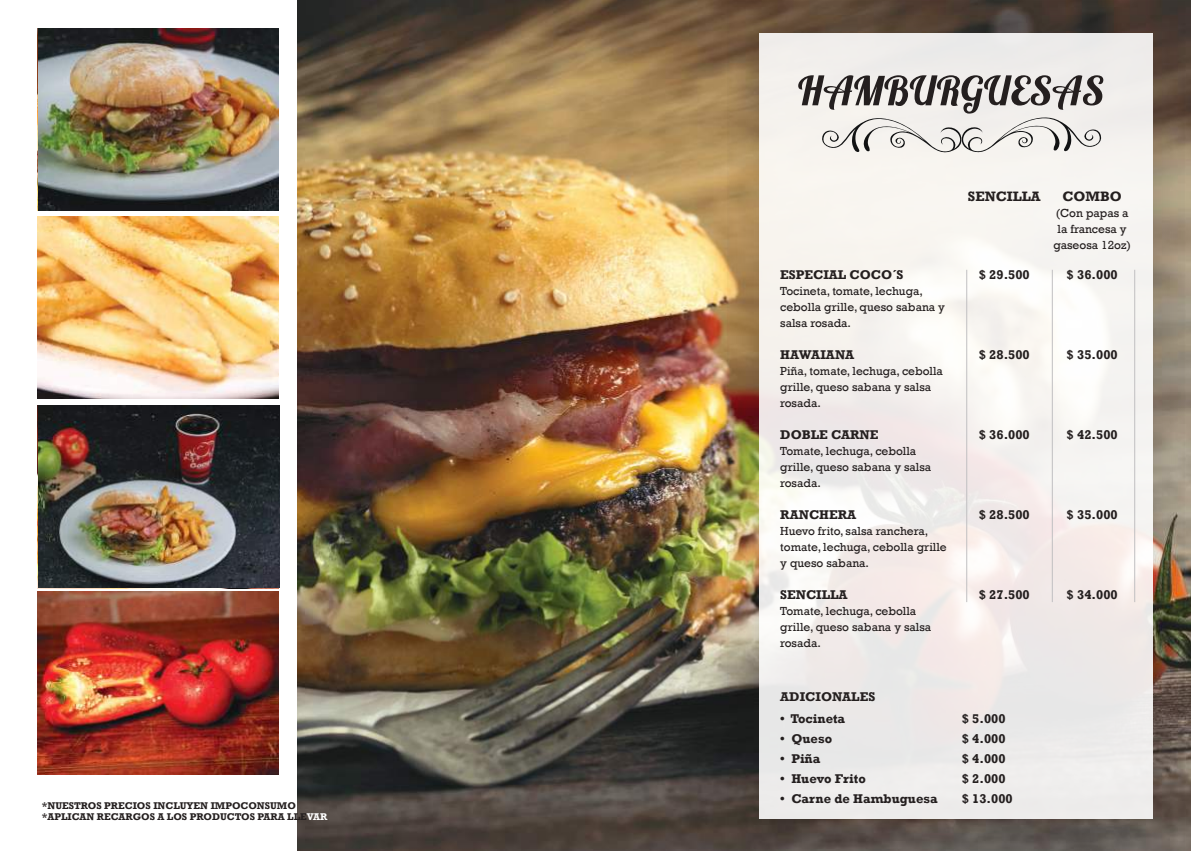
<style>
.page{position:relative;width:1191px;height:851px;background:#fff}
.page>*{position:absolute;margin:0;border:0;box-sizing:border-box;transform-origin:0 0}
.t1{font:700 14px "Rockwell";color:#241f1f}
.t2{font:700 13px/20px "Rockwell";color:#241f1f}
.t3{font:12px/16px "Rockwell";color:#241f1f}
.t4{font:700 10px/11px "Rockwell";color:#241f1f}
.s1{color:#fff}
</style>
<div class="page">
<img style="left:297px;top:0;width:894px;height:850px">
<img style="left:38px;top:216px;width:241px;height:182px">
<img style="left:38px;top:591px;width:241px;height:182px">
<img style="left:728px;top:1px;width:456px;height:849px">
<svg style="left:759px;top:33px;width:394px;height:785px;fill:#f4efed"></svg>
<svg style="left:798px;top:75px;width:305px;height:78px;background:#c2bfbd"></svg>
<hr style="left:966px;top:270px;width:1px;height:332px;background:#c0bfc1">
<hr style="left:1051px;top:270px;width:1px;height:332px;background:#c0bfc1">
<hr style="left:1134px;top:270px;width:1px;height:332px;background:#c0bfc1">
<img style="left:38px;top:29px;width:240px;height:182px">
<img style="left:38px;top:406px;width:241px;height:181px">
<p class="t4" style="left:42px;top:800px;width:287px">*NUESTROS PRECIOS INCLUYEN IMPOCONSUMO *APLICAN RECARGOS A LOS PRODUCTOS PARA LLE<span class="s1">VAR</span></p>
<p class="t2" style="left:780px;top:264px;width:125px">ESPECIAL COCO´S</p>
<p class="t3" style="left:780px;top:283px;width:166px">Tocineta, tomate, lechuga, cebolla grille, queso sabana y salsa rosada.</p>
<p class="t2" style="left:780px;top:344px;width:75px">HAWAIANA</p>
<p class="t3" style="left:780px;top:363px;width:164px">Piña, tomate, lechuga, cebolla grille, queso sabana y salsa rosada.</p>
<p class="t2" style="left:780px;top:424px;width:100px">DOBLE CARNE</p>
<p class="t3" style="left:780px;top:443px;width:153px">Tomate, lechuga, cebolla grille, queso sabana y salsa rosada.</p>
<p class="t2" style="left:780px;top:504px;width:78px">RANCHERA</p>
<p class="t3" style="left:780px;top:523px;width:168px">Huevo frito, salsa ranchera, tomate, lechuga, cebolla grille y queso sabana.</p>
<p class="t2" style="left:780px;top:584px;width:69px">SENCILLA</p>
<p class="t3" style="left:780px;top:603px;width:153px">Tomate, lechuga, cebolla grille, queso sabana y salsa rosada.</p>
<p class="t1" style="left:968px;top:188px;width:74px">SENCILLA</p>
<p class="t2" style="left:978px;top:264px;width:53px">$ 29.500</p>
<p class="t1" style="left:1062px;top:188px;width:61px">COMBO</p>
<p class="t3" style="left:1053px;top:205px;width:79px;text-align:center">(Con papas a la francesa y gaseosa 12oz)</p>
<p class="t2" style="left:1066px;top:264px;width:53px">$ 36.000</p>
<p class="t2" style="left:978px;top:344px;width:53px">$ 28.500</p>
<p class="t2" style="left:1066px;top:344px;width:53px">$ 35.000</p>
<p class="t2" style="left:978px;top:424px;width:53px">$ 36.000</p>
<p class="t2" style="left:1066px;top:424px;width:53px">$ 42.500</p>
<p class="t2" style="left:978px;top:504px;width:53px">$ 28.500</p>
<p class="t2" style="left:1066px;top:504px;width:53px">$ 35.000</p>
<p class="t2" style="left:978px;top:584px;width:53px">$ 27.500</p>
<p class="t2" style="left:1066px;top:584px;width:53px">$ 34.000</p>
<p class="t2" style="left:780px;top:687px;width:96px">ADICIONALES</p>
<p class="t2" style="left:780px;top:708px;width:66px">• Tocineta</p>
<p class="t2" style="left:780px;top:728px;width:53px">• Queso</p>
<p class="t2" style="left:780px;top:748px;width:42px">• Piña</p>
<p class="t2" style="left:780px;top:768px;width:87px">• Huevo Frito</p>
<p class="t2" style="left:780px;top:788px;width:159px">• Carne de Hambuguesa</p>
<p class="t2" style="left:961px;top:708px;width:53px">$ 5.000 $ 4.000 $ 4.000 $ 2.000 $ 13.000</p>
</div>
